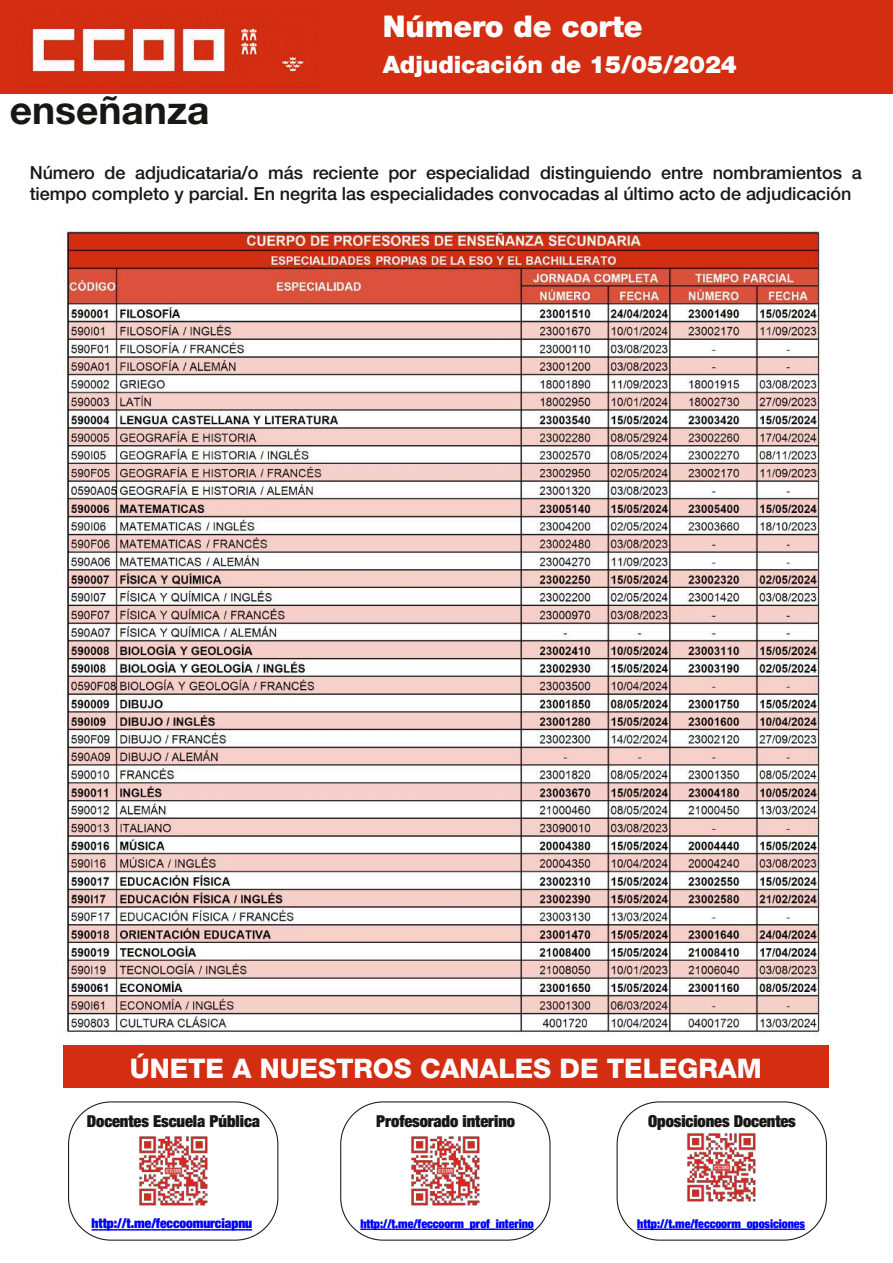
<style>
.page{position:relative;width:893px;height:1263px;background:#fff}
.page>*{position:absolute;margin:0;border:0;box-sizing:border-box;transform-origin:0 0}
.t1{font:700 39px "Helvetica Neue LT Std";color:#181715}
.t2{font:900 30px "Helvetica Neue LT Std";letter-spacing:-.005em;color:#fff}
.t3{font:800 27px "Helvetica Neue LT Std";color:#fff}
.t4{font:900 24px "Helvetica Neue LT Std";letter-spacing:-.005em;color:#fff}
.t5{font:500 18px/21.6px "Helvetica Neue LT Std";letter-spacing:-.005em;color:#181715}
.t6{font:900 condensed 16.5px "Helvetica Neue LT Std";letter-spacing:-.005em;color:#181715}
.t7{font:900 condensed 13.5px "Helvetica Neue LT Std";letter-spacing:-.005em;color:#00f}
.t8{font:900 condensed 12px "Helvetica Neue LT Std";letter-spacing:-.005em;color:#00f}
</style>
<div class="page">
<svg style="left:360px;top:1228px;width:174px;height:2px"></svg>
<div style="left:340px;top:1101px;width:210px;height:140px;border:1px solid #181715;border-radius:43px"></div>
<svg style="left:92px;top:1229px;width:160px;height:1px"></svg>
<div style="left:68px;top:1101px;width:210px;height:140px;border:1px solid #181715;border-radius:43px"></div>
<img style="left:139px;top:1136px;width:69px;height:70px">
<div style="left:0;top:0;width:893px;height:94px;background:#d32d12"></div>
<img style="left:32px;top:28px;width:272px;height:44px">
<img style="left:64px;top:229px;width:757px;height:805px">
<svg style="left:637px;top:1228px;width:168px;height:2px"></svg>
<div style="left:617px;top:1101px;width:210px;height:140px;border:1px solid #181715;border-radius:43px"></div>
<img style="left:687px;top:1133px;width:69px;height:69px">
<img style="left:411px;top:1136px;width:69px;height:70px">
<div style="left:64px;top:1045px;width:765px;height:43px;background:#d32d12"></div>
<h1 class="t1" style="left:10px;top:96px;width:201px">enseñanza</h1>
<h2 class="t2" style="left:383px;top:15px;width:262px">Número de corte</h2>
<h3 class="t4" style="left:383px;top:56px;width:356px">Adjudicación de 15/05/2024</h3>
<p class="t5" style="left:30px;top:164px;width:833px">Número de adjudicataria/o más reciente por especialidad distinguiendo entre nombramientos a tiempo completo y parcial. En negrita las especialidades convocadas al último acto de adjudicación</p>
<h3 class="t3" style="left:130px;top:1059px;width:633px">ÚNETE A NUESTROS CANALES DE TELEGRAM</h3>
<p class="t6" style="left:87px;top:1115px;width:175px">Docentes Escuela Pública</p>
<p class="t7" style="left:92px;top:1219px;width:162px">http://t.me/feccoomurciapnu</p>
<p class="t6" style="left:376px;top:1115px;width:141px">Profesorado interino</p>
<p class="t8" style="left:360px;top:1219px;width:175px">http://t.me/feccoorm_prof_interino</p>
<p class="t6" style="left:648px;top:1115px;width:149px">Oposiciones Docentes</p>
<p class="t8" style="left:637px;top:1219px;width:169px">http://t.me/feccoorm_oposiciones</p>
</div>
